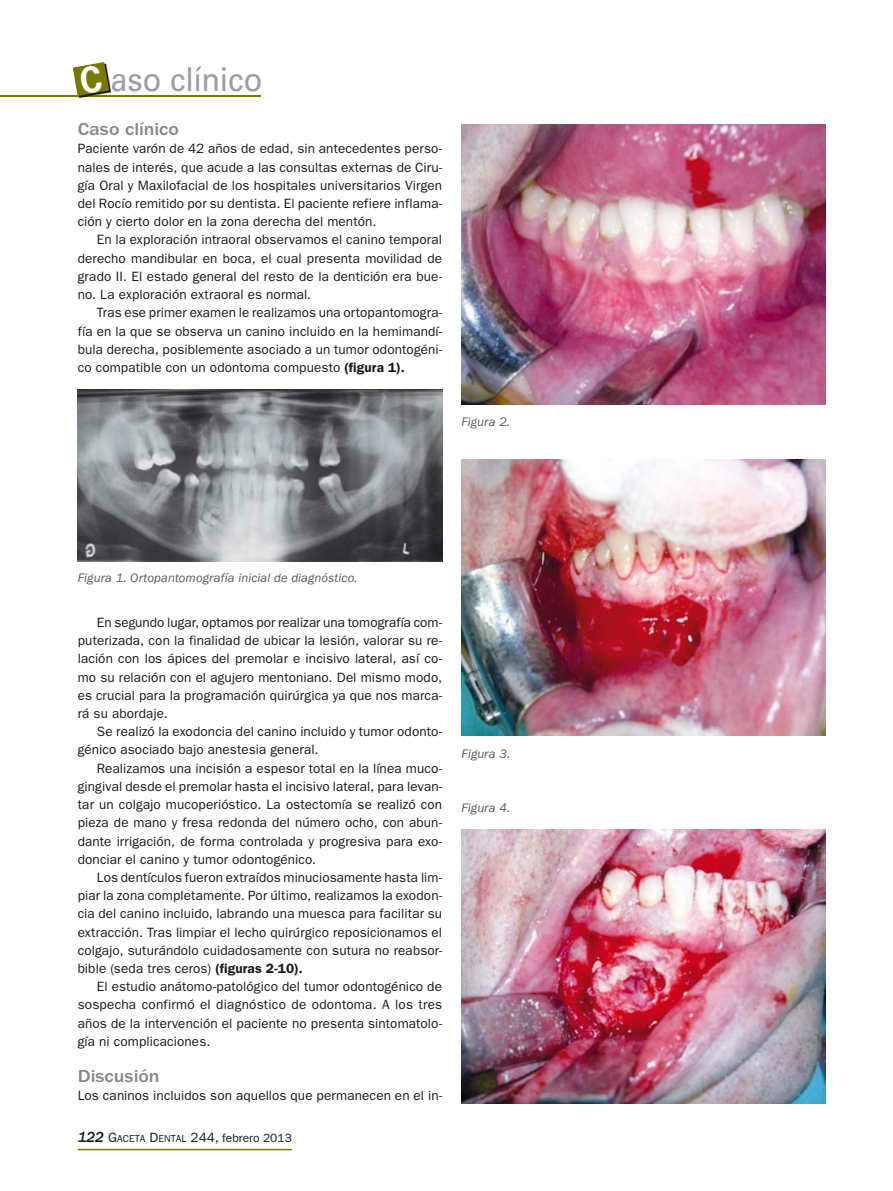
<style>
.page{position:relative;width:893px;height:1191px;background:#fff}
.page>*{position:absolute;margin:0;border:0;box-sizing:border-box;transform-origin:0 0}
.t1{font:33px "Univers LT Std";letter-spacing:-.005em;color:#9c9d9f;scale:.93 1}
.t2{font:500 18px "ITC Franklin Gothic Std";color:#868788;scale:1.1 1}
.t3{font:13.5px "ITC Franklin Gothic Std";letter-spacing:.01em;color:#19181a}
.t4{font:italic 12.75px "ITC Franklin Gothic Std";letter-spacing:.005em;color:#56575b}
.t5{font:12px "ITC Franklin Gothic Std";color:#19181a}
.s1{font-weight:600}
.s2{font-family:"ITC Franklin Gothic Std Med It";font-size:15px}
.s3{font-size:13.5px}
.s4{font-size:10.2px}
</style>
<div class="page">
<img style="left:78px;top:389px;width:364px;height:172px">
<img style="left:461px;top:125px;width:365px;height:280px">
<img style="left:461px;top:459px;width:365px;height:276px">
<img style="left:461px;top:829px;width:365px;height:274px">
<hr style="left:78px;top:1148px;width:214px;height:2px;background:#797800">
<hr style="left:0;top:95px;width:261px;height:2px;background:#797800">
<img style="left:79px;top:79px;width:33px;height:19px">
<img style="left:78px;top:95px;width:34px;height:2px">
<svg style="left:73px;top:62px;width:36px;height:34px"></svg>
<p class="t1" style="left:110px;top:66px;width:165px">aso clínico</p>
<p class="t2" style="left:78px;top:123px;width:94px">Caso clínico</p>
<p class="t3" style="left:78px;top:144px;width:366px">Paciente varón de 42 años de edad, sin antecedentes perso-</p>
<p class="t3" style="left:78px;top:162px;width:366px">nales de interés, que acude a las consultas externas de Ciru-</p>
<p class="t3" style="left:78px;top:180px;width:366px">gía Oral y Maxilofacial de los hospitales universitarios Virgen</p>
<p class="t3" style="left:78px;top:199px;width:366px">del Rocío remitido por su dentista. El paciente refiere inflama-</p>
<p class="t3" style="left:78px;top:217px;width:300px">ción y cierto dolor en la zona derecha del mentón.</p>
<p class="t3" style="left:97px;top:235px;width:347px">En la exploración intraoral observamos el canino temporal</p>
<p class="t3" style="left:78px;top:253px;width:366px">derecho mandibular en boca, el cual presenta movilidad de</p>
<p class="t3" style="left:78px;top:271px;width:366px">grado II. El estado general del resto de la dentición era bue-</p>
<p class="t3" style="left:78px;top:290px;width:235px">no. La exploración extraoral es normal.</p>
<p class="t3" style="left:97px;top:308px;width:347px">Tras ese primer examen le realizamos una ortopantomogra-</p>
<p class="t3" style="left:78px;top:326px;width:366px">fía en la que se observa un canino incluido en la hemimandí-</p>
<p class="t3" style="left:78px;top:344px;width:366px">bula derecha, posiblemente asociado a un tumor odontogéni-</p>
<p class="t3" style="left:78px;top:363px;width:329px">co compatible con un odontoma compuesto <span class="s1">(figura 1).</span></p>
<p class="t4" style="left:461px;top:417px;width:50px">Figura 2.</p>
<p class="t4" style="left:78px;top:573px;width:281px">Figura 1. Ortopantomografía inicial de diagnóstico.</p>
<p class="t3" style="left:97px;top:617px;width:347px">En segundo lugar, optamos por realizar una tomografía com-</p>
<p class="t3" style="left:78px;top:636px;width:366px">puterizada, con la finalidad de ubicar la lesión, valorar su re-</p>
<p class="t3" style="left:78px;top:654px;width:366px">lación con los ápices del premolar e incisivo lateral, así co-</p>
<p class="t3" style="left:78px;top:672px;width:366px">mo su relación con el agujero mentoniano. Del mismo modo,</p>
<p class="t3" style="left:78px;top:690px;width:366px">es crucial para la programación quirúrgica ya que nos marca-</p>
<p class="t3" style="left:78px;top:708px;width:92px">rá su abordaje.</p>
<p class="t3" style="left:97px;top:727px;width:347px">Se realizó la exodoncia del canino incluido y tumor odonto-</p>
<p class="t3" style="left:78px;top:745px;width:242px">génico asociado bajo anestesia general.</p>
<p class="t3" style="left:97px;top:763px;width:347px">Realizamos una incisión a espesor total en la línea muco-</p>
<p class="t3" style="left:78px;top:781px;width:366px">gingival desde el premolar hasta el incisivo lateral, para levan-</p>
<p class="t3" style="left:78px;top:799px;width:366px">tar un colgajo mucoperióstico. La ostectomía se realizó con</p>
<p class="t3" style="left:78px;top:818px;width:366px">pieza de mano y fresa redonda del número ocho, con abun-</p>
<p class="t3" style="left:78px;top:836px;width:366px">dante irrigación, de forma controlada y progresiva para exo-</p>
<p class="t3" style="left:78px;top:854px;width:240px">donciar el canino y tumor odontogénico.</p>
<p class="t3" style="left:97px;top:872px;width:347px">Los dentículos fueron extraídos minuciosamente hasta lim-</p>
<p class="t3" style="left:78px;top:891px;width:366px">piar la zona completamente. Por último, realizamos la exodon-</p>
<p class="t3" style="left:78px;top:909px;width:366px">cia del canino incluido, labrando una muesca para facilitar su</p>
<p class="t3" style="left:78px;top:927px;width:366px">extracción. Tras limpiar el lecho quirúrgico reposicionamos el</p>
<p class="t3" style="left:78px;top:945px;width:366px">colgajo, suturándolo cuidadosamente con sutura no reabsor-</p>
<p class="t3" style="left:78px;top:963px;width:227px">bible (seda tres ceros) <span class="s1">(figuras 2-10).</span></p>
<p class="t3" style="left:97px;top:982px;width:347px">El estudio anátomo-patológico del tumor odontogénico de</p>
<p class="t3" style="left:78px;top:1000px;width:366px">sospecha confirmó el diagnóstico de odontoma. A los tres</p>
<p class="t3" style="left:78px;top:1018px;width:366px">años de la intervención el paciente no presenta sintomatolo-</p>
<p class="t3" style="left:78px;top:1036px;width:134px">gía ni complicaciones.</p>
<p class="t2" style="left:78px;top:1069px;width:76px">Discusión</p>
<p class="t3" style="left:78px;top:1091px;width:366px">Los caninos incluidos son aquellos que permanecen en el in-</p>
<p class="t5" style="left:78px;top:1134px;width:216px"><span class="s2">122</span> <span class="s3">G</span><span class="s4">ACETA</span> <span class="s3">D</span><span class="s4">ENTAL</span> <span class="s3">244,</span> febrero 2013</p>
<p class="t4" style="left:461px;top:749px;width:50px">Figura 3.</p>
<p class="t4" style="left:461px;top:803px;width:50px">Figura 4.</p>
</div>
